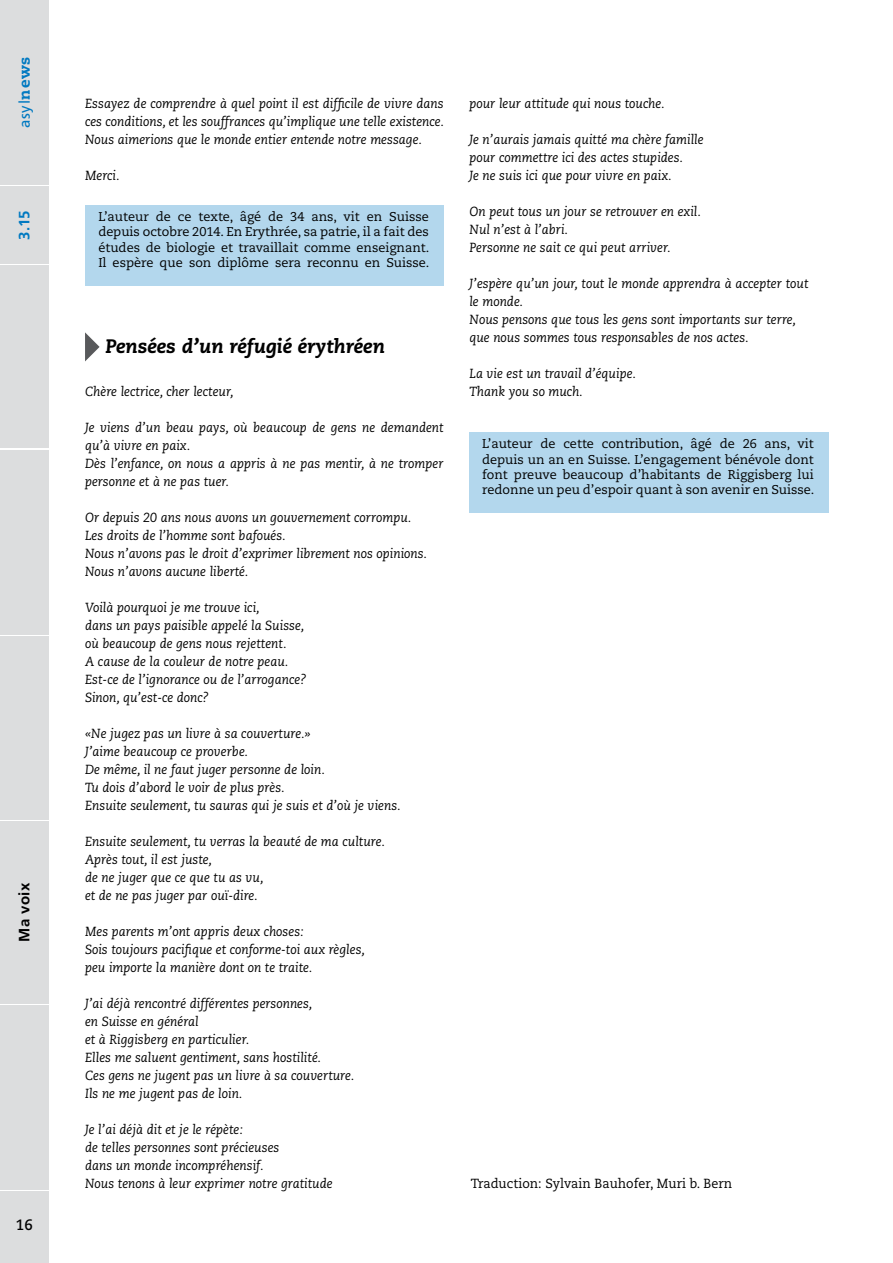
<style>
.page{position:relative;width:893px;height:1263px;background:#fff}
.page>*{position:absolute;margin:0;border:0;box-sizing:border-box;transform-origin:0 0}
.t1{font:italic 800 19.5px "Caecilia LT Std";color:#000}
.t2{font:15px "Frutiger LT Std";color:#0079c1}
.t3{font:700 15px "Frutiger LT Std";letter-spacing:.025em;color:#000}
.t4{font:700 15px "Frutiger LT Std";color:#0079c1}
.t5{font:700 15px "Caecilia LT Std";color:#000;scale:.95 1}
.t6{font:italic 13.2px/18px "Caecilia LT Std";letter-spacing:.005em;color:#000;scale:.95 1}
.t7{font:13.2px "Caecilia LT Std";letter-spacing:.005em;color:#000;scale:.95 1}
.t8{font:12.75px/15.3px "Caecilia LT Std";color:#000;text-align:justify}
.s1{font-family:"Caecilia LT Std";font-weight:800}
</style>
<div class="page">
<div style="left:0;top:450px;width:49px;height:184px;background:#dcddde"></div>
<div style="left:0;top:636px;width:49px;height:183px;background:#dcddde"></div>
<div style="left:0;top:821px;width:49px;height:182px;background:#dcddde"></div>
<div style="left:0;top:1005px;width:49px;height:184px;background:#dcddde"></div>
<div style="left:0;top:1191px;width:49px;height:72px;background:#dcddde"></div>
<div style="left:0;top:0;width:49px;height:185px;background:#dcddde"></div>
<div style="left:0;top:265px;width:49px;height:183px;background:#dcddde"></div>
<div style="left:0;top:187px;width:49px;height:77px;background:#dcddde"></div>
<div style="left:469px;top:432px;width:360px;height:80px;background:#b3d7ed"></div>
<svg style="left:85px;top:332px;width:15px;height:29px"></svg>
<div style="left:86px;top:205px;width:358px;height:80px;background:#b3d7ed"></div>
<p class="t2" style="left:16px;top:128px;width:73px;rotate:-90deg">asyl<span class="s1">news</span></p>
<p class="t4" style="left:16px;top:240px;width:31px;rotate:-90deg">3.15</p>
<p class="t3" style="left:16px;top:941px;width:60px;rotate:-90deg">Ma voix</p>
<p class="t5" style="left:16px;top:1216px;width:19px">16</p>
<p class="t6" style="left:85px;top:95px;width:379px;text-align:justify">Essayez de comprendre à quel point il est difficile de vivre dans ces conditions, et les souffrances qu’implique une telle existence.<br>Nous aimerions que le monde entier entende notre message.</p>
<p class="t6" style="left:85px;top:167px;width:38px">Merci.</p>
<p class="t8" style="left:98px;top:209px;width:333px">L’auteur de ce texte, âgé de 34 ans, vit en Suisse depuis octobre 2014. En Erythrée, sa patrie, il a fait des études de biologie et travaillait comme enseignant.<br>Il espère que son diplôme sera reconnu en Suisse.</p>
<h1 class="t1" style="left:105px;top:335px;width:281px">Pensées d’un réfugié érythréen</h1>
<p class="t6" style="left:85px;top:383px;width:158px">Chère lectrice, cher lecteur,</p>
<p class="t6" style="left:85px;top:419px;width:379px">Je viens d’un beau pays, où beaucoup de gens ne demandent qu’à vivre en paix.<br>Dès l’enfance, on nous a appris à ne pas mentir, à ne tromper personne et à ne pas tuer.</p>
<p class="t6" style="left:85px;top:509px;width:361px">Or depuis 20 ans nous avons un gouvernement corrompu.<br>Les droits de l’homme sont bafoués.<br>Nous n’avons pas le droit d’exprimer librement nos opinions.<br>Nous n’avons aucune liberté.</p>
<p class="t6" style="left:85px;top:599px;width:234px">Voilà pourquoi je me trouve ici,<br>dans un pays paisible appelé la Suisse, où beaucoup de gens nous rejettent.<br>A cause de la couleur de notre peau.<br>Est-ce de l’ignorance ou de l’arrogance?<br>Sinon, qu’est-ce donc?</p>
<p class="t6" style="left:85px;top:725px;width:334px">«Ne jugez pas un livre à sa couverture.»<br>J’aime beaucoup ce proverbe.<br>De même, il ne faut juger personne de loin.<br>Tu dois d’abord le voir de plus près.<br>Ensuite seulement, tu sauras qui je suis et d’où je viens.</p>
<p class="t6" style="left:85px;top:833px;width:317px">Ensuite seulement, tu verras la beauté de ma culture.<br>Après tout, il est juste,<br>de ne juger que ce que tu as vu,<br>et de ne pas juger par ouï-dire.</p>
<p class="t6" style="left:85px;top:923px;width:296px">Mes parents m’ont appris deux choses:<br>Sois toujours pacifique et conforme-toi aux règles, peu importe la manière dont on te traite.</p>
<p class="t6" style="left:85px;top:995px;width:285px">J’ai déjà rencontré différentes personnes,<br>en Suisse en général<br>et à Riggisberg en particulier.<br>Elles me saluent gentiment, sans hostilité.<br>Ces gens ne jugent pas un livre à sa couverture.<br>Ils ne me jugent pas de loin.</p>
<p class="t6" style="left:85px;top:1121px;width:262px">Je l’ai déjà dit et je le répète:<br>de telles personnes sont précieuses<br>dans un monde incompréhensif.<br>Nous tenons à leur exprimer notre gratitude</p>
<p class="t6" style="left:469px;top:95px;width:207px">pour leur attitude qui nous touche.</p>
<p class="t6" style="left:469px;top:131px;width:248px">Je n’aurais jamais quitté ma chère famille pour commettre ici des actes stupides.<br>Je ne suis ici que pour vivre en paix.</p>
<p class="t6" style="left:469px;top:203px;width:245px">On peut tous un jour se retrouver en exil.<br>Nul n’est à l’abri.<br>Personne ne sait ce qui peut arriver.</p>
<p class="t6" style="left:469px;top:275px;width:358px">J’espère qu’un jour, tout le monde apprendra à accepter tout le monde.<br>Nous pensons que tous les gens sont importants sur terre, que nous sommes tous responsables de nos actes.</p>
<p class="t6" style="left:469px;top:365px;width:177px">La vie est un travail d’équipe.<br>Thank you so much.</p>
<p class="t8" style="left:482px;top:436px;width:334px">L’auteur de cette contribution, âgé de 26 ans, vit depuis un an en Suisse. L’engagement bénévole dont font preuve beaucoup d’habitants de Riggisberg lui redonne un peu d’espoir quant à son avenir en Suisse.</p>
<p class="t7" style="left:471px;top:1176px;width:277px">Traduction: Sylvain Bauhofer, Muri b. Bern</p>
</div>
